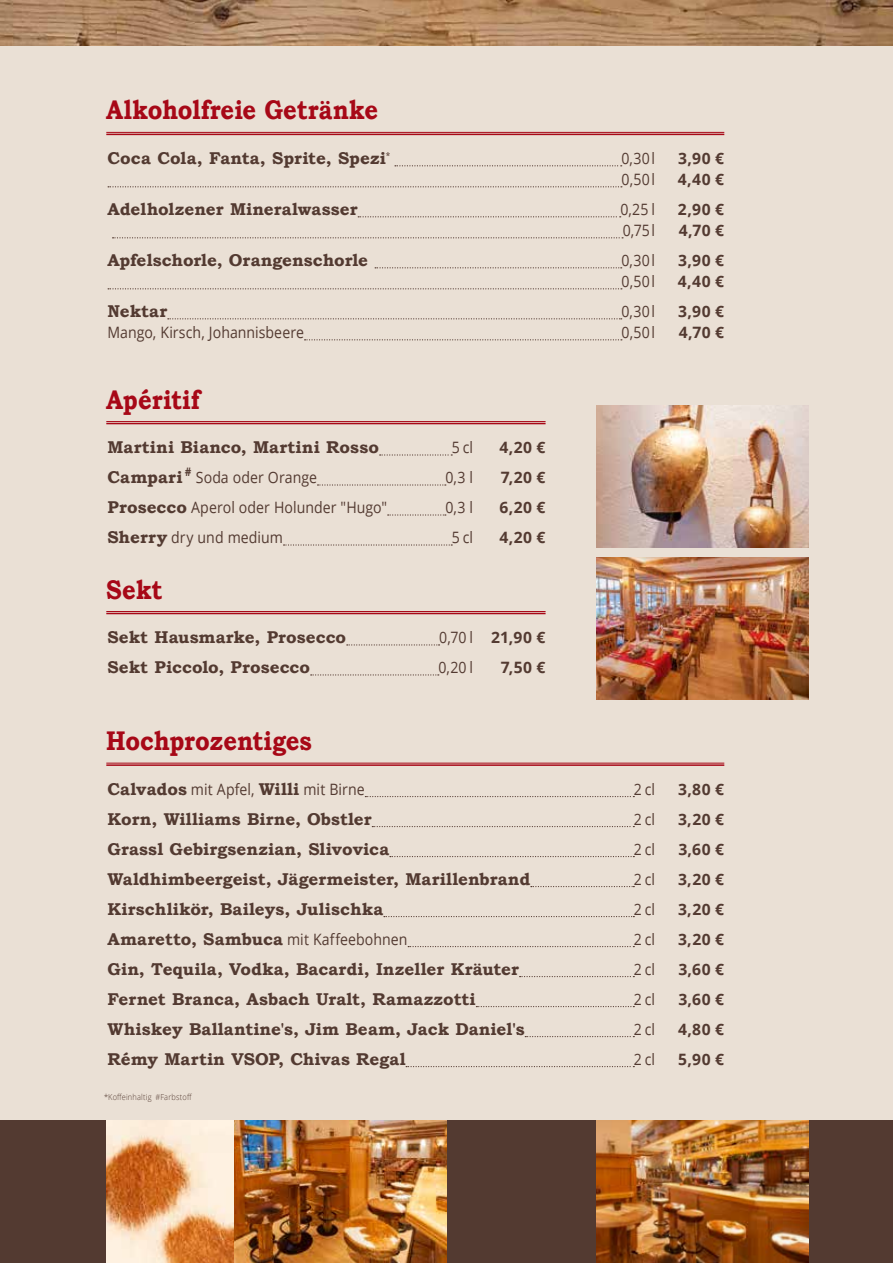
<style>
.page{position:relative;width:893px;height:1263px;background:#eae0d5}
.page>*{position:absolute;margin:0;border:0;box-sizing:border-box;transform-origin:0 0}
.t1{font:700 27px "Bookman Old Style";color:#a70817;scale:.88 1}
.t2{font:700 17.1px "Bookman Old Style";letter-spacing:.005em;color:#533a31}
.t3{font:15.6px "Open Sans";letter-spacing:.005em;color:#533a31;scale:.9 1}
.t4{font:700 15.6px "Open Sans";letter-spacing:.025em;color:#533a31}
.t5{font:300 8.25px "Open Sans";letter-spacing:.025em;color:#533a31;scale:.9 1}
.s1{font-family:"Bookman Old Style";font-weight:700;font-size:17.1px}
.s2{font-weight:400}
.s3{font-family:"Open Sans";font-weight:400;font-size:15.6px}
</style>
<div class="page">
<div style="left:0;top:1120px;width:893px;height:143px;background:#533a31"></div>
<img style="left:234px;top:1120px;width:212px;height:143px">
<img style="left:106px;top:1120px;width:128px;height:143px">
<img style="left:596px;top:1120px;width:213px;height:143px">
<img style="left:0;top:0;width:893px;height:46px">
<hr style="left:106px;top:132px;width:618px;height:1px;background:#a70817">
<hr style="left:106px;top:134px;width:618px;height:1px;background:#a70817">
<svg style="left:395px;top:165px;width:227px;height:1px"></svg>
<svg style="left:108px;top:186px;width:514px;height:1px"></svg>
<svg style="left:358px;top:216px;width:263px;height:1px"></svg>
<svg style="left:113px;top:237px;width:510px;height:1px"></svg>
<svg style="left:375px;top:267px;width:247px;height:1px"></svg>
<svg style="left:108px;top:288px;width:514px;height:1px"></svg>
<svg style="left:168px;top:318px;width:454px;height:1px"></svg>
<svg style="left:305px;top:339px;width:317px;height:1px"></svg>
<img style="left:596px;top:557px;width:213px;height:143px">
<img style="left:596px;top:405px;width:213px;height:142px">
<hr style="left:106px;top:421px;width:440px;height:1px;background:#a70817">
<hr style="left:106px;top:423px;width:440px;height:1px;background:#a70817">
<svg style="left:380px;top:454px;width:72px;height:2px"></svg>
<svg style="left:317px;top:484px;width:129px;height:2px"></svg>
<svg style="left:388px;top:514px;width:58px;height:2px"></svg>
<svg style="left:284px;top:544px;width:168px;height:2px"></svg>
<hr style="left:106px;top:611px;width:440px;height:1px;background:#a70817">
<hr style="left:106px;top:613px;width:440px;height:1px;background:#a70817">
<svg style="left:347px;top:644px;width:93px;height:1px"></svg>
<svg style="left:311px;top:674px;width:128px;height:1px"></svg>
<hr style="left:106px;top:763px;width:618px;height:1px;background:#a70817">
<hr style="left:106px;top:764px;width:618px;height:2px;background:#a70817">
<svg style="left:365px;top:796px;width:269px;height:1px"></svg>
<svg style="left:372px;top:826px;width:262px;height:1px"></svg>
<svg style="left:390px;top:856px;width:244px;height:1px"></svg>
<svg style="left:531px;top:886px;width:103px;height:1px"></svg>
<svg style="left:384px;top:916px;width:250px;height:1px"></svg>
<svg style="left:408px;top:946px;width:226px;height:1px"></svg>
<svg style="left:520px;top:976px;width:114px;height:1px"></svg>
<svg style="left:476px;top:1006px;width:158px;height:1px"></svg>
<svg style="left:525px;top:1036px;width:109px;height:1px"></svg>
<svg style="left:406px;top:1066px;width:228px;height:1px"></svg>
<svg style="left:889px;top:0;width:4px;height:4px"></svg>
<h1 class="t1" style="left:106px;top:94px;width:311px">Alkoholfreie Getränke</h1>
<p class="t2" style="left:107px;top:148px;width:284px">Coca Cola, Fanta, Sprite, Spezi<sup>*</sup></p>
<p class="t3" style="left:621px;top:148px;width:39px">0,30l</p>
<p class="t4" style="left:678px;top:148px;width:47px">3,90 €</p>
<p class="t3" style="left:621px;top:169px;width:39px">0,50l</p>
<p class="t4" style="left:678px;top:169px;width:48px">4,40 €</p>
<p class="t2" style="left:107px;top:199px;width:252px">Adelholzener Mineralwasser</p>
<p class="t3" style="left:620px;top:199px;width:40px">0,25 l</p>
<p class="t4" style="left:678px;top:199px;width:48px">2,90 €</p>
<p class="t3" style="left:623px;top:220px;width:37px">0,75l</p>
<p class="t4" style="left:679px;top:220px;width:47px">4,70 €</p>
<p class="t2" style="left:107px;top:250px;width:262px">Apfelschorle, Orangenschorle</p>
<p class="t3" style="left:621px;top:250px;width:39px">0,30l</p>
<p class="t4" style="left:678px;top:250px;width:47px">3,90 €</p>
<p class="t3" style="left:621px;top:271px;width:39px">0,50l</p>
<p class="t4" style="left:678px;top:271px;width:48px">4,40 €</p>
<p class="t2" style="left:107px;top:301px;width:61px">Nektar</p>
<p class="t3" style="left:621px;top:301px;width:39px">0,30l</p>
<p class="t4" style="left:678px;top:301px;width:47px">3,90 €</p>
<p class="t3" style="left:107px;top:322px;width:220px">Mango, Kirsch, Johannisbeere</p>
<p class="t3" style="left:621px;top:322px;width:39px">0,50l</p>
<p class="t4" style="left:679px;top:322px;width:47px">4,70 €</p>
<h1 class="t1" style="left:106px;top:383px;width:108px">Apéritif</h1>
<p class="t2" style="left:107px;top:437px;width:273px">Martini Bianco, Martini Rosso</p>
<p class="t3" style="left:452px;top:437px;width:25px">5cl</p>
<p class="t4" style="left:499px;top:437px;width:48px">4,20 €</p>
<p class="t3" style="left:107px;top:467px;width:234px"><span class="s1">Campari</span> <sup>#</sup> Soda oder Orange</p>
<p class="t3" style="left:445px;top:467px;width:32px">0,3 l</p>
<p class="t4" style="left:501px;top:467px;width:46px">7,20 €</p>
<p class="t3" style="left:107px;top:497px;width:312px"><span class="s1">Prosecco</span> Aperol oder Holunder "Hugo"</p>
<p class="t3" style="left:445px;top:497px;width:32px">0,3 l</p>
<p class="t4" style="left:499px;top:497px;width:47px">6,20 €</p>
<p class="t3" style="left:107px;top:527px;width:196px"><span class="s1">Sherry</span> dry und medium</p>
<p class="t3" style="left:452px;top:527px;width:25px">5cl</p>
<p class="t4" style="left:499px;top:527px;width:48px">4,20 €</p>
<h1 class="t1" style="left:106px;top:573px;width:65px">Sekt</h1>
<p class="t2" style="left:107px;top:627px;width:240px">Sekt Hausmarke, Prosecco</p>
<p class="t4" style="left:439px;top:627px;width:108px"><span class="s2">0,70 l</span> 21,90 €</p>
<p class="t2" style="left:107px;top:657px;width:204px">Sekt Piccolo, Prosecco</p>
<p class="t3" style="left:438px;top:657px;width:40px">0,20 l</p>
<p class="t4" style="left:501px;top:657px;width:46px">7,50 €</p>
<h1 class="t1" style="left:106px;top:725px;width:235px">Hochprozentiges</h1>
<p class="t3" style="left:107px;top:779px;width:287px"><span class="s1">Calvados</span> mit Apfel, <span class="s1">Willi</span> mit Birne</p>
<p class="t3" style="left:634px;top:779px;width:25px">2cl</p>
<p class="t4" style="left:678px;top:778px;width:47px">3,80 €</p>
<p class="t2" style="left:107px;top:809px;width:266px">Korn, Williams Birne, Obstler</p>
<p class="t3" style="left:634px;top:809px;width:25px">2cl</p>
<p class="t4" style="left:678px;top:808px;width:47px">3,20 €</p>
<p class="t2" style="left:107px;top:839px;width:283px">Grassl Gebirgsenzian, Slivovica</p>
<p class="t3" style="left:634px;top:839px;width:25px">2cl</p>
<p class="t4" style="left:678px;top:838px;width:47px">3,60 €</p>
<p class="t2" style="left:107px;top:869px;width:424px">Waldhimbeergeist, Jägermeister, Marillenbrand</p>
<p class="t3" style="left:634px;top:869px;width:25px">2cl</p>
<p class="t4" style="left:678px;top:868px;width:47px">3,20 €</p>
<p class="t2" style="left:107px;top:899px;width:277px">Kirschlikör, Baileys, Julischka</p>
<p class="t3" style="left:634px;top:899px;width:25px">2cl</p>
<p class="t4" style="left:678px;top:898px;width:47px">3,20 €</p>
<p class="t2" style="left:107px;top:929px;width:302px">Amaretto, Sambuca <span class="s3">mit Kaffeebohnen</span></p>
<p class="t3" style="left:634px;top:929px;width:25px">2cl</p>
<p class="t4" style="left:678px;top:928px;width:47px">3,20 €</p>
<p class="t2" style="left:107px;top:959px;width:413px">Gin, Tequila, Vodka, Bacardi, Inzeller Kräuter</p>
<p class="t3" style="left:634px;top:959px;width:25px">2cl</p>
<p class="t4" style="left:678px;top:958px;width:47px">3,60 €</p>
<p class="t2" style="left:107px;top:989px;width:370px">Fernet Branca, Asbach Uralt, Ramazzotti</p>
<p class="t3" style="left:634px;top:989px;width:25px">2cl</p>
<p class="t4" style="left:678px;top:988px;width:47px">3,60 €</p>
<p class="t2" style="left:107px;top:1019px;width:419px">Whiskey Ballantine's, Jim Beam, Jack Daniel's</p>
<p class="t3" style="left:634px;top:1019px;width:25px">2cl</p>
<p class="t4" style="left:678px;top:1018px;width:48px">4,80 €</p>
<p class="t2" style="left:107px;top:1049px;width:300px">Rémy Martin VSOP, Chivas Regal</p>
<p class="t3" style="left:634px;top:1049px;width:25px">2cl</p>
<p class="t4" style="left:678px;top:1048px;width:47px">5,90 €</p>
<p class="t5" style="left:104px;top:1091px;width:99px">*Koffeinhaltig #Farbstoff</p>
</div>
